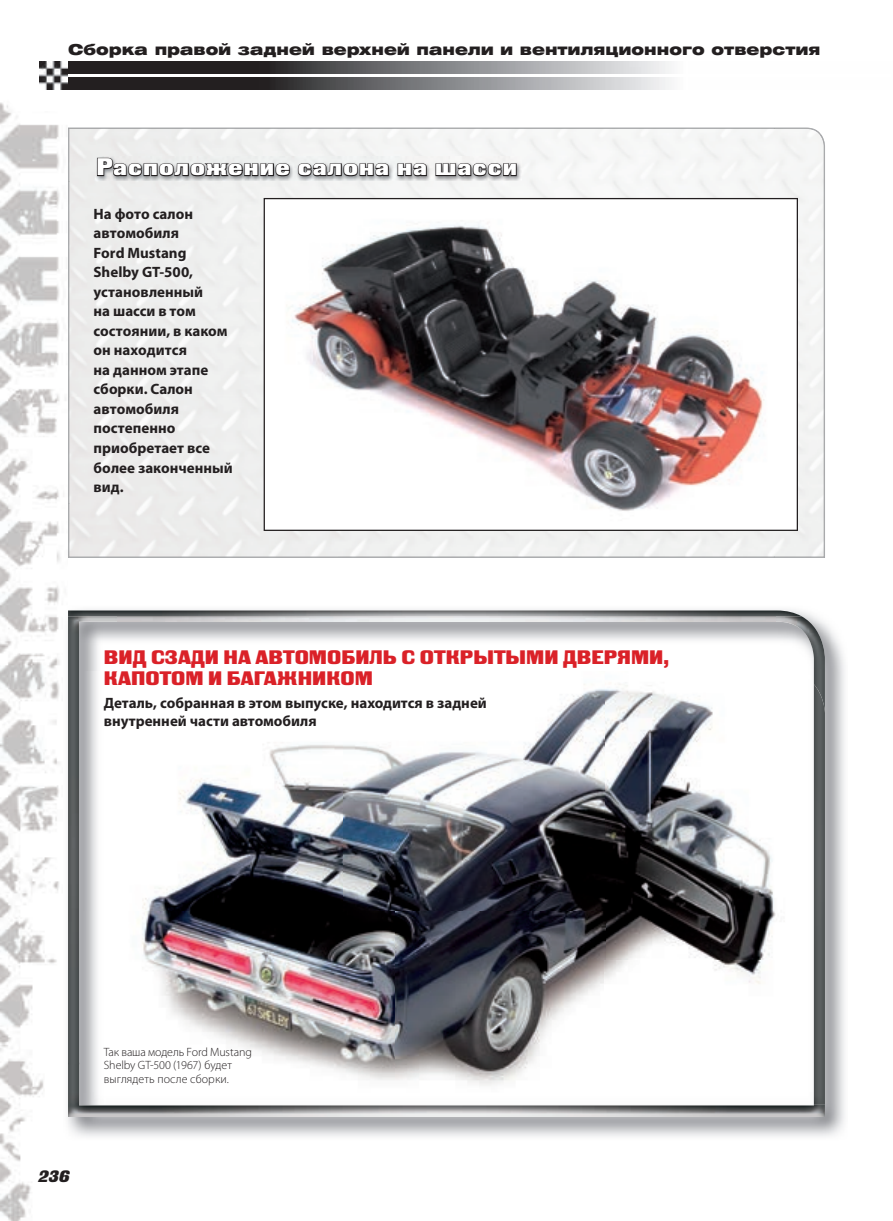
<style>
.page{position:relative;width:893px;height:1221px;background:#fff}
.page>*{position:absolute;margin:0;border:0;box-sizing:border-box;transform-origin:0 0}
.t1{font:24px "Black Grotesk C";letter-spacing:.05em;color:#fff}
.t2{font:19.5px/21px "Black Grotesk C";color:#da2128}
.t3{font:italic 16.5px "Black Grotesk C";color:#231f20}
.t4{font:700 15px/19.5px "Myriad Pro";color:#231f20}
.t5{font:15px "Helios Ext Black C";letter-spacing:.005em;color:#231f20}
.t6{font:300 12px/13.5px "Myriad Pro";color:#231f20}
</style>
<div class="page">
<img style="left:0;top:89px;width:68px;height:1131px">
<img style="left:40px;top:61px;width:631px;height:28px">
<hr style="left:64px;top:74px;width:827px;height:2px;background:#fff">
<img style="left:825px;top:712px;width:1px;height:392px">
<img style="left:130px;top:671px;width:684px;height:391px">
<img style="left:68px;top:1062px;width:757px;height:54px">
<img style="left:68px;top:610px;width:734px;height:6px">
<img style="left:68px;top:616px;width:51px;height:448px">
<img style="left:774px;top:616px;width:51px;height:96px">
<img style="left:814px;top:684px;width:11px;height:420px">
<svg style="left:68px;top:128px;width:757px;height:430px;fill:#edeeed"></svg>
<div style="left:774px;top:128px;width:50px;height:429px;background:#f4f4f3"></div>
<img style="left:69px;top:128px;width:705px;height:54px">
<img style="left:69px;top:503px;width:705px;height:54px">
<img style="left:69px;top:181px;width:1px;height:323px">
<img style="left:96px;top:156px;width:426px;height:25px">
<svg style="left:96px;top:157px;width:195px;height:20px;background:#919192"></svg>
<svg style="left:297px;top:162px;width:93px;height:15px"></svg>
<svg style="left:397px;top:162px;width:31px;height:15px"></svg>
<svg style="left:435px;top:162px;width:82px;height:15px"></svg>
<svg style="left:264px;top:198px;width:534px;height:333px"></svg>
<p class="t5" style="left:68px;top:40px;width:754px">Сборка правой задней верхней панели и вентиляционного отверстия</p>
<h1 class="t1" style="left:96px;top:153px;width:422px">Расположение салона на шасси</h1>
<p class="t4" style="left:94px;top:203px;width:141px">На фото салон автомобиля<br>Ford Mustang<br>Shelby GT-500, установленный<br>на шасси в том состоянии, в каком он находится<br>на данном этапе сборки. Салон автомобиля постепенно приобретает все более законченный вид.</p>
<h2 class="t2" style="left:104px;top:646px;width:567px">ВИД СЗАДИ НА АВТОМОБИЛЬ С ОТКРЫТЫМИ ДВЕРЯМИ,<br>КАПОТОМ И БАГАЖНИКОМ</h2>
<p class="t4" style="left:104px;top:693px;width:384px;line-height:18px">Деталь, собранная в этом выпуске, находится в задней внутренней части автомобиля</p>
<p class="t6" style="left:104px;top:1044px;width:150px">Так ваша модель Ford Mustang<br>Shelby GT-500 (1967) будет выглядеть после сборки.</p>
<p class="t3" style="left:38px;top:1166px;width:33px">236</p>
</div>
